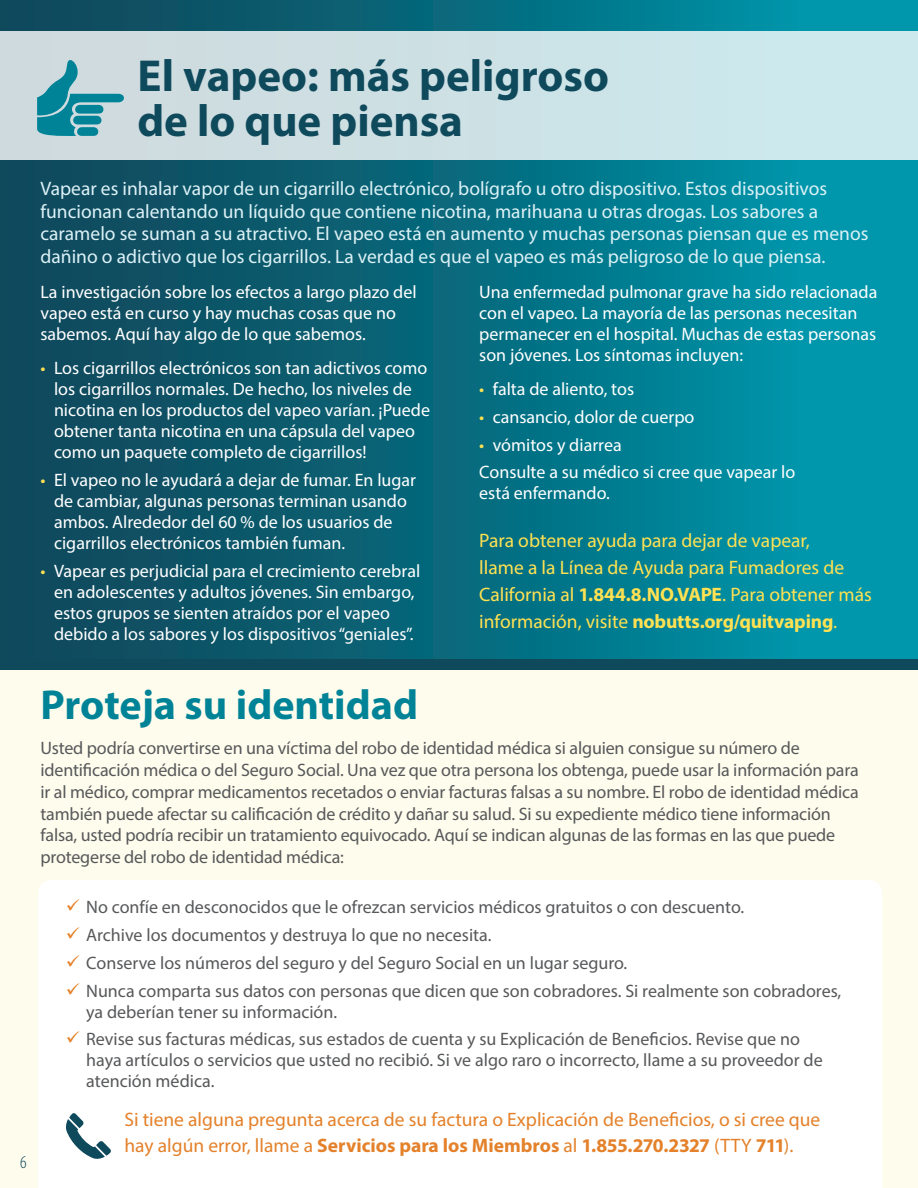
<style>
.page{position:relative;width:918px;height:1188px;background:#fff}
.page>*{position:absolute;margin:0;border:0;box-sizing:border-box;transform-origin:0 0}
.t1{font:700 45px/45px "Myriad Pro";color:#0e495c}
.t2{font:700 42px "Myriad Pro";color:#008397}
.t3{font:19.5px/22.5px "Myriad Pro";color:#dbf1f6}
.t4{font:19.5px/27px "Myriad Pro";color:#ffe152}
.t5{font:19.5px/25.5px "Myriad Pro";color:#e4812a}
.t6{font:18px/21.8px "Myriad Pro";letter-spacing:-.01em;color:#57585a}
.t7{font:18px/21px "Myriad Pro";color:#fff}
.t8{font:300 condensed 18px "Myriad Pro";color:#0e495c}
.s1{color:#ffe152}
.s2{font-weight:700}
</style>
<div class="page">
<div style="left:0;top:0;width:918px;height:708px;background:linear-gradient(to right,#114153,#009bb0)"></div>
<div style="left:0;top:32px;width:918px;height:128px;background:#cce1e5"></div>
<div style="left:0;top:664px;width:918px;height:524px;background:#fefced"></div>
<div style="left:0;top:659px;width:918px;height:11px;background:#0e495c"></div>
<div style="left:38px;top:880px;width:844px;height:308px;background:#fff"></div>
<svg style="left:37px;top:60px;width:87px;height:76px"></svg>
<svg style="left:65px;top:1113px;width:46px;height:46px"></svg>
<svg style="left:67px;top:899px;width:12px;height:12px"></svg>
<svg style="left:67px;top:927px;width:12px;height:12px"></svg>
<svg style="left:67px;top:955px;width:12px;height:12px"></svg>
<svg style="left:67px;top:983px;width:12px;height:11px"></svg>
<svg style="left:67px;top:1031px;width:12px;height:12px"></svg>
<h2 class="t1" style="left:137px;top:52px;width:473px">El vapeo: más peligroso de lo que piensa</h2>
<p class="t3" style="left:40px;top:177px;width:829px">Vapear es inhalar vapor de un cigarrillo electrónico, bolígrafo u otro dispositivo. Estos dispositivos funcionan calentando un líquido que contiene nicotina, marihuana u otras drogas. Los sabores a caramelo se suman a su atractivo. El vapeo está en aumento y muchas personas piensan que es menos dañino o adictivo que los cigarrillos. La verdad es que el vapeo es más peligroso de lo que piensa.</p>
<p class="t7" style="left:40px;top:281px;width:378px">La investigación sobre los efectos a largo plazo del vapeo está en curso y hay muchas cosas que no sabemos. Aquí hay algo de lo que sabemos.</p>
<p class="t7" style="left:54px;top:357px;width:378px;text-indent:-14px"><span class="s1">•</span> Los cigarrillos electrónicos son tan adictivos como los cigarrillos normales. De hecho, los niveles de nicotina en los productos del vapeo varían. ¡Puede obtener tanta nicotina en una cápsula del vapeo como un paquete completo de cigarrillos!</p>
<p class="t7" style="left:54px;top:469px;width:364px;text-indent:-14px"><span class="s1">•</span> El vapeo no le ayudará a dejar de fumar. En lugar de cambiar, algunas personas terminan usando ambos. Alrededor del 60 % de los usuarios de cigarrillos electrónicos también fuman.</p>
<p class="t7" style="left:54px;top:560px;width:368px;text-indent:-14px"><span class="s1">•</span> Vapear es perjudicial para el crecimiento cerebral en adolescentes y adultos jóvenes. Sin embargo, estos grupos se sienten atraídos por el vapeo debido a los sabores y los dispositivos “geniales”.</p>
<p class="t7" style="left:479px;top:281px;width:400px">Una enfermedad pulmonar grave ha sido relacionada con el vapeo. La mayoría de las personas necesitan permanecer en el hospital. Muchas de estas personas son jóvenes. Los síntomas incluyen:</p>
<p class="t7" style="left:479px;top:378px;width:156px"><span class="s1">•</span> falta de aliento, tos</p>
<p class="t7" style="left:479px;top:406px;width:217px"><span class="s1">•</span> cansancio, dolor de cuerpo</p>
<p class="t7" style="left:479px;top:434px;width:144px"><span class="s1">•</span> vómitos y diarrea</p>
<p class="t7" style="left:479px;top:461px;width:318px">Consulte a su médico si cree que vapear lo está enfermando.</p>
<p class="t4" style="left:479px;top:526px;width:394px">Para obtener ayuda para dejar de vapear,<br>llame a la Línea de Ayuda para Fumadores de California al <span class="s2">1.844.8.NO.VAPE</span>. Para obtener más información, visite <span class="s2">nobutts.org/quitvaping</span>.</p>
<p class="t8" style="left:20px;top:1152px;width:8px">6</p>
<h2 class="t2" style="left:40px;top:678px;width:379px">Proteja su identidad</h2>
<p class="t6" style="left:40px;top:737px;width:820px">Usted podría convertirse en una víctima del robo de identidad médica si alguien consigue su número de identificación médica o del Seguro Social. Una vez que otra persona los obtenga, puede usar la información para ir al médico, comprar medicamentos recetados o enviar facturas falsas a su nombre. El robo de identidad médica también puede afectar su calificación de crédito y dañar su salud. Si su expediente médico tiene información falsa, usted podría recibir un tratamiento equivocado. Aquí se indican algunas de las formas en las que puede protegerse del robo de identidad médica:</p>
<p class="t6" style="left:86px;top:896px;width:660px">No confíe en desconocidos que le ofrezcan servicios médicos gratuitos o con descuento.</p>
<p class="t6" style="left:86px;top:924px;width:407px">Archive los documentos y destruya lo que no necesita.</p>
<p class="t6" style="left:86px;top:952px;width:543px">Conserve los números del seguro y del Seguro Social en un lugar seguro.</p>
<p class="t6" style="left:86px;top:980px;width:757px;line-height:21px">Nunca comparta sus datos con personas que dicen que son cobradores. Si realmente son cobradores, ya deberían tener su información.</p>
<p class="t6" style="left:86px;top:1029px;width:738px;line-height:21px">Revise sus facturas médicas, sus estados de cuenta y su Explicación de Beneficios. Revise que no haya artículos o servicios que usted no recibió. Si ve algo raro o incorrecto, llame a su proveedor de atención médica.</p>
<p class="t5" style="left:124px;top:1107px;width:698px">Si tiene alguna pregunta acerca de su factura o Explicación de Beneficios, o si cree que hay algún error, llame a <span class="s2">Servicios para los Miembros</span> al <span class="s2">1.855.270.2327</span> (TTY <span class="s2">711</span>).</p>
</div>
